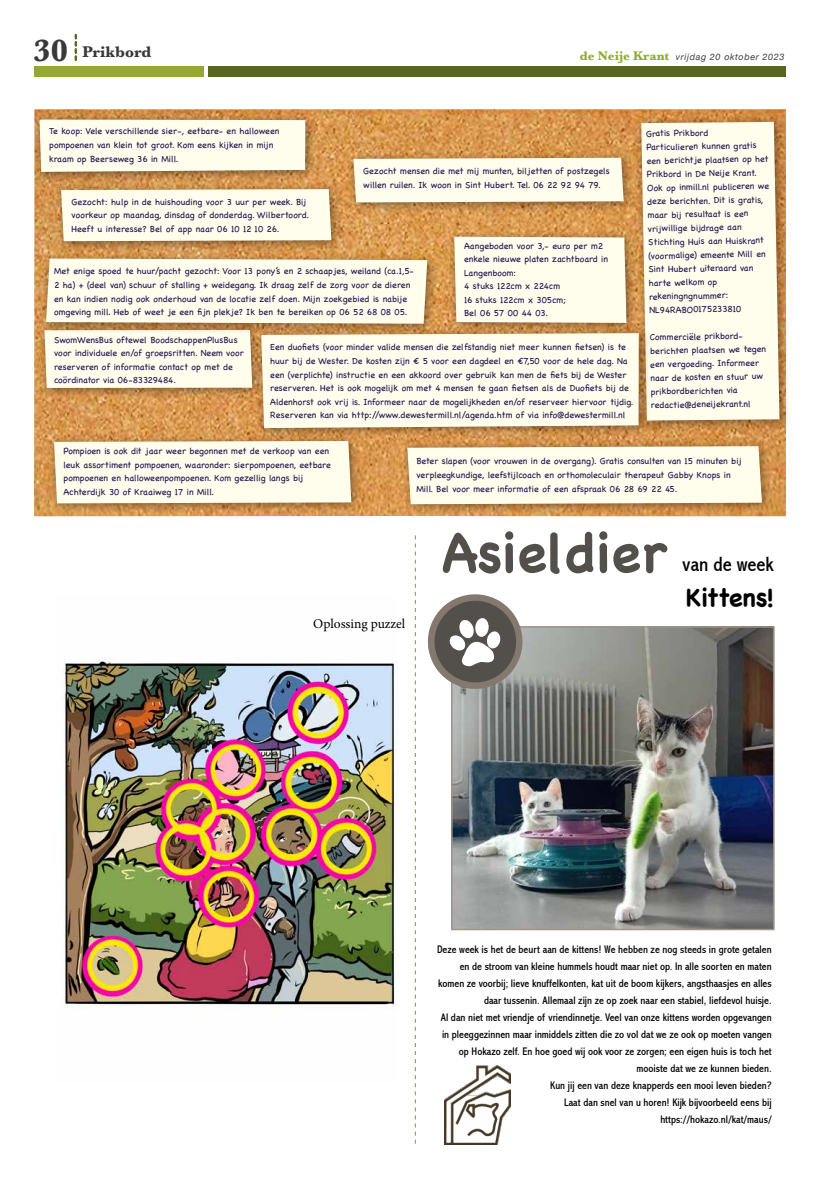
<style>
.page{position:relative;width:820px;height:1177px;background:#fff}
.page>*{position:absolute;margin:0;border:0;box-sizing:border-box;transform-origin:0 0}
.t1{font:700 53.9px "Chalkboard SE";color:#534f4b}
.t2{font:700 25.2px "Chalkboard SE";letter-spacing:-.015em;color:#000}
.t3{font:condensed 20.6px "Abadi";color:#000}
.t4{font:700 16px "Baskerville";color:#3a3938}
.t5{font:13.5px "Minion Pro";color:#000}
.t6{font:condensed 11px/17px "Abadi";color:#000;text-align:right}
.t7{font:9.1px/13.6px "Chalkboard";color:#201350}
.t8{font:9px/13.6px "Chalkboard";color:#201350}
.t9{font:italic 9px "Helvetica Neue";letter-spacing:.07em;color:#3c3c3b}
.s1{font-size:32px}
.s2{font-family:"Baskerville";font-weight:700;font-style:normal;font-size:13px;color:#8bac31}
</style>
<div class="page">
<img style="left:62px;top:659px;width:335px;height:350px">
<img style="left:34px;top:109px;width:751px;height:407px">
<div style="left:34px;top:66px;width:170px;height:11px;background:#95a734"></div>
<div style="left:208px;top:66px;width:577px;height:11px;background:#58661e"></div>
<div style="left:633px;top:114px;width:157px;height:318px;background:#000;opacity:.44"></div>
<div style="left:641px;top:122px;width:138px;height:298px;background:#fffdec"></div>
<svg style="left:75px;top:35px;width:2px;height:25px"></svg>
<div style="left:254px;top:326px;width:396px;height:113px;background:#000;opacity:.44"></div>
<div style="left:261px;top:333px;width:377px;height:95px;background:#fffdec"></div>
<div style="left:32px;top:112px;width:285px;height:71px;background:#000;opacity:.44"></div>
<div style="left:39px;top:120px;width:266px;height:52px;background:#fffdec"></div>
<img style="left:453px;top:628px;width:319px;height:300px">
<div style="left:451px;top:626px;width:323px;height:304px;border:1px solid #a19386"></div>
<img style="left:444px;top:1065px;width:66px;height:79px">
<svg style="left:427px;top:594px;width:99px;height:98px"></svg>
<div style="left:447px;top:229px;width:190px;height:105px;background:#000;opacity:.44"></div>
<div style="left:454px;top:237px;width:172px;height:86px;background:#fffdec"></div>
<div style="left:37px;top:322px;width:226px;height:77px;background:#000;opacity:.44"></div>
<div style="left:44px;top:335px;width:208px;height:53px;background:#fffdec"></div>
<div style="left:47px;top:433px;width:315px;height:82px;background:#000;opacity:.44"></div>
<div style="left:54px;top:441px;width:297px;height:62px;background:#fffdec"></div>
<div style="left:346px;top:150px;width:288px;height:64px;background:#000;opacity:.44"></div>
<div style="left:353px;top:158px;width:270px;height:44px;background:#fffdec"></div>
<div style="left:400px;top:439px;width:372px;height:76px;background:#000;opacity:.44"></div>
<div style="left:407px;top:446px;width:354px;height:58px;background:#fffdec"></div>
<div style="left:54px;top:182px;width:288px;height:70px;background:#000;opacity:.44"></div>
<div style="left:61px;top:189px;width:270px;height:52px;background:#fffdec"></div>
<div style="left:39px;top:251px;width:399px;height:84px;background:#000;opacity:.44"></div>
<div style="left:46px;top:258px;width:381px;height:66px;background:#fffdec"></div>
<svg style="left:415px;top:535px;width:1px;height:608px"></svg>
<h3 class="t4" style="left:34px;top:41px;width:119px"><span class="s1">30</span> Prikbord</h3>
<p class="t9" style="left:579px;top:50px;width:206px"><span class="s2">de Neije Krant</span> vrijdag 20 oktober 2023</p>
<p class="t7" style="left:49px;top:124px;width:232px">Te koop: Vele verschillende sier-, eetbare- en halloween pompoenen van klein tot groot. Kom eens kijken in mijn kraam op Beerseweg 36 in Mill.</p>
<p class="t7" style="left:363px;top:164px;width:248px">Gezocht mensen die met mij munten, biljetten of postzegels willen ruilen. Ik woon in Sint Hubert. Tel. 06 22 92 94 79.</p>
<p class="t7" style="left:71px;top:195px;width:239px">Gezocht: hulp in de huishouding voor 3 uur per week. Bij voorkeur op maandag, dinsdag of donderdag. Wilbertoord.<br>Heeft u interesse? Bel of app naar 06 10 12 10 26.</p>
<p class="t7" style="left:54px;top:264px;width:361px">Met enige spoed te huur/pacht gezocht: Voor 13 pony’s en 2 schaapjes, weiland (ca.1,5- 2 ha) + (deel van) schuur of stalling + weidegang. Ik draag zelf de zorg voor de dieren en kan indien nodig ook onderhoud van de locatie zelf doen. Mijn zoekgebied is nabije omgeving mill. Heb of weet je een fijn plekje? Ik ben te bereiken op 06 52 68 08 05.</p>
<p class="t7" style="left:464px;top:238px;width:145px">Aangeboden voor 3,- euro per m2 enkele nieuwe platen zachtboard in<br>Langenboom:<br>4 stuks 122cm x 224cm<br>16 stuks 122cm x 305cm;<br>Bel 06 57 00 44 03.</p>
<p class="t7" style="left:54px;top:332px;width:191px">SwomWensBus oftewel BoodschappenPlusBus voor individuele en/of groepsritten. Neem voor reserveren of informatie contact op met de coördinator via 06-83329484.</p>
<p class="t7" style="left:270px;top:340px;width:365px">Een duofiets (voor minder valide mensen die zelfstandig niet meer kunnen fietsen) is te huur bij de Wester. De kosten zijn € 5 voor een dagdeel en €7,50 voor de hele dag. Na een (verplichte) instructie en een akkoord over gebruik kan men de fiets bij de Wester reserveren. Het is ook mogelijk om met 4 mensen te gaan fietsen als de Duofiets bij de Aldenhorst ook vrij is. Informeer naar de mogelijkheden en/of reserveer hiervoor tijdig.<br>Reserveren kan via http://www.dewestermill.nl/agenda.htm of via info@dewestermill.nl</p>
<p class="t8" style="left:645px;top:127px;width:123px;rotate:-1deg">Gratis Prikbord<br>Particulieren kunnen gratis een berichtje plaatsen op het<br>Prikbord in De Neije Krant.<br>Ook op inmill.nl publiceren we deze berichten. Dit is gratis, maar bij resultaat is een vrijwillige bijdrage aan<br>Stichting Huis aan Huiskrant (voormalige) emeente Mill en<br>Sint Hubert uiteraard van harte welkom op rekeningngnummer:<br>NL94RABO0175233810</p>
<p class="t8" style="left:649px;top:330px;width:118px;rotate:-1deg">Commerciële prikbord&shy;berichten plaatsen we tegen een vergoeding. Informeer naar de kosten en stuur uw prikbordberichten via redactie@deneijekrant.nl</p>
<p class="t7" style="left:64px;top:444px;width:268px">Pompioen is ook dit jaar weer begonnen met de verkoop van een leuk assortiment pompoenen, waaronder: sierpompoenen, eetbare pompoenen en halloweenpompoenen. Kom gezellig langs bij Achterdijk 30 of Kraaiweg 17 in Mill.</p>
<p class="t7" style="left:416px;top:454px;width:326px">Beter slapen (voor vrouwen in de overgang). Gratis consulten van 15 minuten bij verpleegkundige, leefstijlcoach en orthomoleculair therapeut Gabby Knops in<br>Mill. Bel voor meer informatie of een afspraak 06 28 69 22 45.</p>
<h3 class="t5" style="left:313px;top:614px;width:94px">Oplossing puzzel</h3>
<h1 class="t1" style="left:441px;top:521px;width:226px">Asieldier</h1>
<h3 class="t3" style="left:682px;top:552px;width:93px">van de week</h3>
<h2 class="t2" style="left:686px;top:583px;width:89px">Kittens!</h2>
<p class="t6" style="left:437px;top:941px;width:336px">Deze week is het de beurt aan de kittens! We hebben ze nog steeds in grote getalen en de stroom van kleine hummels houdt maar niet op. In alle soorten en maten komen ze voorbij; lieve knuffelkonten, kat uit de boom kijkers, angsthaasjes en alles daar tussenin. Allemaal zijn ze op zoek naar een stabiel, liefdevol huisje.<br>Al dan niet met vriendje of vriendinnetje. Veel van onze kittens worden opgevangen in pleeggezinnen maar inmiddels zitten die zo vol dat we ze ook op moeten vangen op Hokazo zelf. En hoe goed wij ook voor ze zorgen; een eigen huis is toch het mooiste dat we ze kunnen bieden.<br>Kun jij een van deze knapperds een mooi leven bieden?<br>Laat dan snel van u horen! Kijk bijvoorbeeld eens bij<br>https://hokazo.nl/kat/maus/</p>
</div>
